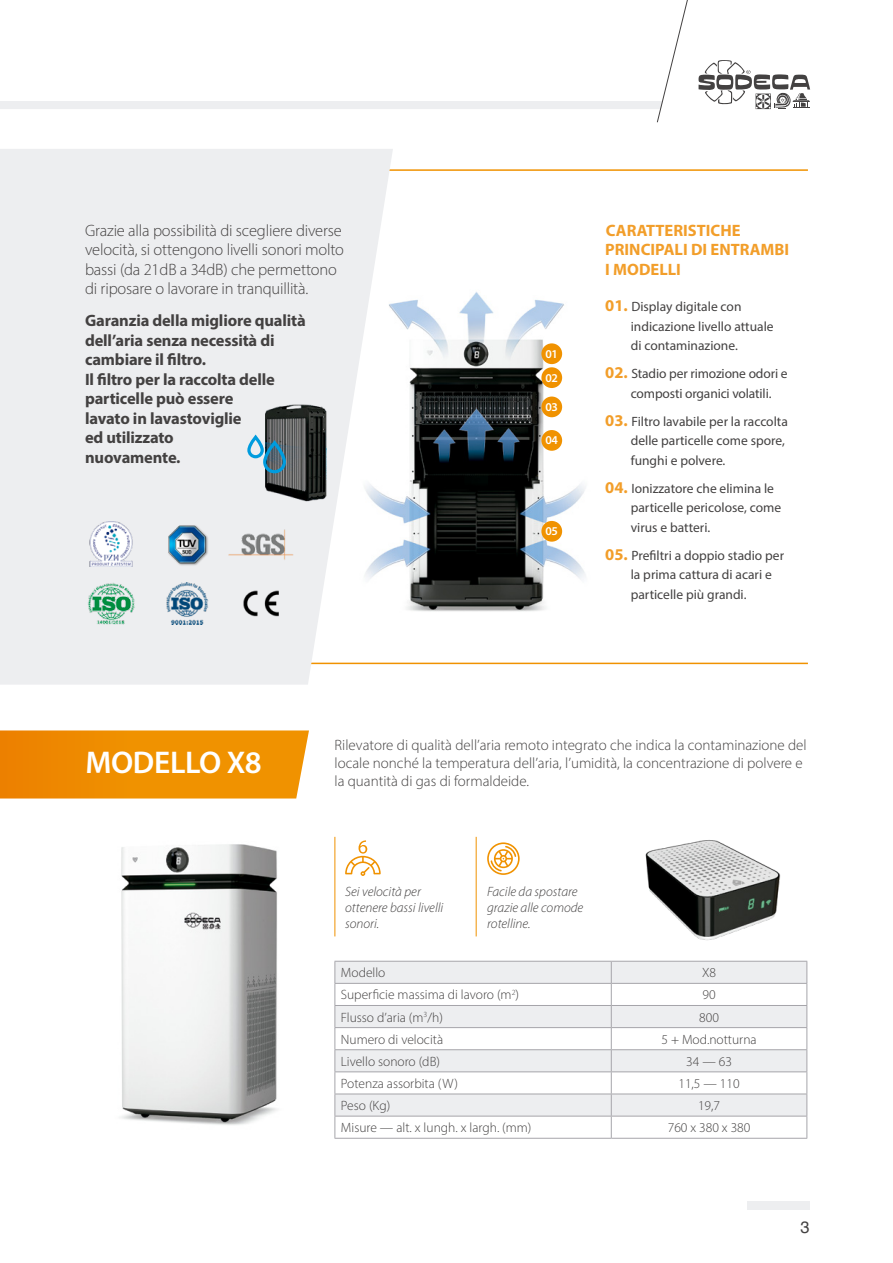
<style>
.page{position:relative;width:893px;height:1263px;background:#fff}
.page>*{position:absolute;margin:0;border:0;box-sizing:border-box;transform-origin:0 0}
.t1{font:600 31.5px "Myriad Pro";letter-spacing:-.01em;color:#fff}
.t2{font:700 16.5px/19.5px "Myriad Pro";letter-spacing:-.01em;color:#434141}
.t3{font:300 16.5px/19.5px "Myriad Pro";letter-spacing:-.01em;color:#434141}
.t4{font:700 16.5px/19.5px "Myriad Pro";color:#f29e2a}
.t5{font:16.5px "Helvetica";color:#434141}
.t6{font:300 15px/18px "Myriad Pro";color:#434141}
.t7{font:13.5px/19.5px "Myriad Pro";color:#434141}
.t8{font:300 13.5px "Myriad Pro";color:#434141}
.t9{font:italic 300 13.5px/16.2px "Myriad Pro";color:#434141}
.t10{font:600 12px/23.9px "Myriad Pro";letter-spacing:-.05em;color:#fff}
.s1{font-weight:700;font-size:16.5px;color:#f29e2a}
</style>
<div class="page">
<hr style="left:85px;top:663px;width:723px;height:1px;background:#f09200">
<hr style="left:85px;top:169px;width:723px;height:2px;background:#f09200">
<img style="left:393px;top:292px;width:192px;height:320px">
<div style="left:541px;top:343px;width:21px;height:21px;background:#f09200;border-radius:50%"></div>
<div style="left:541px;top:367px;width:21px;height:21px;background:#f09200;border-radius:50%"></div>
<div style="left:541px;top:396px;width:21px;height:21px;background:#f09200;border-radius:50%"></div>
<div style="left:541px;top:430px;width:21px;height:21px;background:#f09200;border-radius:50%"></div>
<div style="left:541px;top:521px;width:21px;height:21px;background:#f09200;border-radius:50%"></div>
<svg style="left:0;top:149px;width:393px;height:536px;background:#eeeff1"></svg>
<svg style="left:0;top:730px;width:309px;height:68px;background:#ef9007"></svg>
<img style="left:628px;top:840px;width:162px;height:121px">
<img style="left:121px;top:844px;width:156px;height:281px">
<svg style="left:335px;top:962px;width:471px;height:154px;fill:#edeef0"></svg>
<hr style="left:334px;top:961px;width:277px;height:1px;background:#a6a5aa">
<hr style="left:611px;top:961px;width:196px;height:1px;background:#a6a5aa">
<hr style="left:334px;top:983px;width:277px;height:1px;background:#a6a5aa">
<hr style="left:611px;top:983px;width:196px;height:1px;background:#a6a5aa">
<hr style="left:334px;top:1005px;width:277px;height:1px;background:#a6a5aa">
<hr style="left:611px;top:1005px;width:196px;height:1px;background:#a6a5aa">
<hr style="left:334px;top:1027px;width:277px;height:1px;background:#a6a5aa">
<hr style="left:611px;top:1027px;width:196px;height:1px;background:#a6a5aa">
<hr style="left:334px;top:1049px;width:277px;height:1px;background:#a6a5aa">
<hr style="left:611px;top:1049px;width:196px;height:1px;background:#a6a5aa">
<hr style="left:334px;top:1071px;width:277px;height:1px;background:#a6a5aa">
<hr style="left:611px;top:1071px;width:196px;height:1px;background:#a6a5aa">
<hr style="left:334px;top:1093px;width:277px;height:1px;background:#a6a5aa">
<hr style="left:611px;top:1093px;width:196px;height:1px;background:#a6a5aa">
<hr style="left:334px;top:1116px;width:277px;height:1px;background:#a6a5aa">
<svg style="left:334px;top:961px;width:1px;height:177px"></svg>
<hr style="left:611px;top:1116px;width:196px;height:1px;background:#a6a5aa">
<svg style="left:611px;top:961px;width:1px;height:177px"></svg>
<svg style="left:806px;top:961px;width:1px;height:177px"></svg>
<hr style="left:334px;top:1138px;width:277px;height:1px;background:#a6a5aa">
<hr style="left:611px;top:1138px;width:196px;height:1px;background:#a6a5aa">
<svg style="left:487px;top:842px;width:33px;height:33px"></svg>
<svg style="left:345px;top:840px;width:36px;height:36px"></svg>
<hr style="left:334px;top:837px;width:1px;height:99px;background:#f09200">
<hr style="left:476px;top:837px;width:1px;height:99px;background:#f09200">
<div style="left:748px;top:1202px;width:62px;height:8px;background:#edeef0"></div>
<svg style="left:0;top:0;width:688px;height:123px"></svg>
<svg style="left:698px;top:60px;width:112px;height:49px"></svg>
<img style="left:74px;top:583px;width:150px;height:41px">
<img style="left:224px;top:587px;width:74px;height:35px">
<img style="left:74px;top:522px;width:75px;height:45px">
<img style="left:224px;top:528px;width:74px;height:33px">
<img style="left:265px;top:400px;width:61px;height:103px">
<svg style="left:247px;top:434px;width:39px;height:39px;background:#73a0b4"></svg>
<img style="left:163px;top:521px;width:46px;height:46px">
<p class="t3" style="left:85px;top:220px;width:261px">Grazie alla possibilità di scegliere diverse velocità, si ottengono livelli sonori molto bassi (da 21dB a 34dB) che permettono di riposare o lavorare in tranquillità.</p>
<p class="t2" style="left:85px;top:311px;width:222px">Garanzia della migliore qualità dell’aria senza necessità di cambiare il filtro.<br>Il filtro per la raccolta delle particelle può essere<br>lavato in lavastoviglie<br>ed utilizzato<br>nuovamente.</p>
<p class="t10" style="left:546px;top:341px;width:14px">01<br>02</p>
<p class="t10" style="left:546px;top:394px;width:14px">03</p>
<p class="t10" style="left:546px;top:428px;width:14px">04</p>
<p class="t10" style="left:546px;top:519px;width:14px">05</p>
<p class="t4" style="left:605px;top:220px;width:186px">CARATTERISTICHE<br>PRINCIPALI DI ENTRAMBI<br>I MODELLI</p>
<p class="t7" style="left:631px;top:297px;width:144px;text-indent:-26px"><span class="s1">01.</span> Display digitale con indicazione livello attuale di contaminazione.</p>
<p class="t7" style="left:631px;top:364px;width:158px;text-indent:-26px"><span class="s1">02.</span> Stadio per rimozione odori e composti organici volatili.</p>
<p class="t7" style="left:631px;top:411px;width:159px;text-indent:-26px"><span class="s1">03.</span> Filtro lavabile per la raccolta delle particelle come spore, funghi e polvere.</p>
<p class="t7" style="left:631px;top:478px;width:152px;text-indent:-26px"><span class="s1">04.</span> Ionizzatore che elimina le particelle pericolose, come virus e batteri.</p>
<p class="t7" style="left:631px;top:545px;width:155px;text-indent:-26px"><span class="s1">05.</span> Prefiltri a doppio stadio per la prima cattura di acari e particelle più grandi.</p>
<h1 class="t1" style="left:85px;top:743px;width:178px">MODELLO X8</h1>
<p class="t6" style="left:334px;top:736px;width:474px">Rilevatore di qualità dell’aria remoto integrato che indica la contaminazione del locale nonché la temperatura dell’aria, l’umidità, la concentrazione di polvere e la quantità di gas di formaldeide.</p>
<p class="t9" style="left:345px;top:883px;width:100px">Sei velocità per ottenere bassi livelli sonori.</p>
<p class="t9" style="left:487px;top:883px;width:98px">Facile da spostare grazie alle comode rotelline.</p>
<p class="t8" style="left:341px;top:965px;width:46px">Modello</p>
<p class="t8" style="left:702px;top:965px;width:15px">X8</p>
<p class="t8" style="left:341px;top:987px;width:180px">Superficie massima di lavoro (m<sup>2</sup>)</p>
<p class="t8" style="left:702px;top:987px;width:15px">90</p>
<p class="t8" style="left:341px;top:1009px;width:104px">Flusso d’aria (m<sup>3</sup>/h)</p>
<p class="t8" style="left:699px;top:1009px;width:21px">800</p>
<p class="t8" style="left:341px;top:1031px;width:104px">Numero di velocità</p>
<p class="t8" style="left:661px;top:1031px;width:97px">5 + Mod.notturna</p>
<p class="t8" style="left:341px;top:1053px;width:101px">Livello sonoro (dB)</p>
<p class="t8" style="left:686px;top:1053px;width:47px">34 — 63</p>
<p class="t8" style="left:341px;top:1075px;width:119px">Potenza assorbita (W)</p>
<p class="t8" style="left:678px;top:1075px;width:63px">11,5 — 110</p>
<p class="t8" style="left:341px;top:1097px;width:51px">Peso (Kg)</p>
<p class="t8" style="left:698px;top:1097px;width:24px">19,7</p>
<p class="t8" style="left:341px;top:1119px;width:192px">Misure — alt. x lungh. x largh. (mm)</p>
<p class="t8" style="left:668px;top:1119px;width:84px">760 x 380 x 380</p>
<p class="t5" style="left:800px;top:1214px;width:11px">3</p>
</div>
